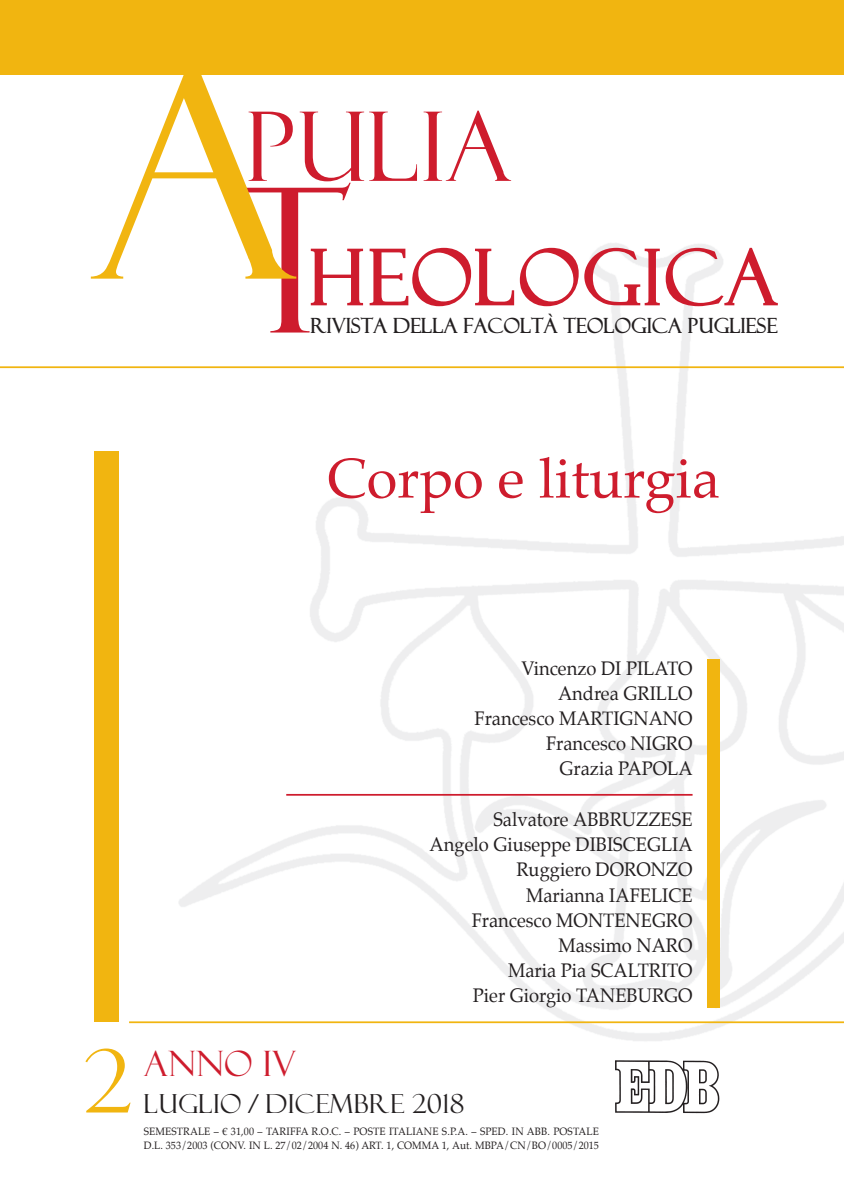
<style>
.page{position:relative;width:844px;height:1191px;background:#fff}
.page>*{position:absolute;margin:0;border:0;box-sizing:border-box;transform-origin:0 0}
.t1{font:302.75px "Felix Titling";color:#f1b510}
.t2{font:96.25px "Felix Titling";color:#ce1c2d}
.t3{font:87.5px "Felix Titling";color:#f1b510}
.t4{font:700 78.75px "Felix Titling";letter-spacing:.005em;color:#ce1c2d}
.t5{font:56px "Palatino";color:#ce1c2d}
.t6{font:35px "Felix Titling";color:#ce1c2d}
.t7{font:26.25px "Felix Titling";letter-spacing:.01em;color:#231f20}
.t8{font:700 21px "Felix Titling";letter-spacing:-.01em;color:#231f20}
.t9{font:19.25px/25.2px "Palatino";color:#231f20;text-align:right;scale:.95 1}
.t10{font:10.5px/14px "Palatino";letter-spacing:.01em;color:#231f20;scale:.96 1}
</style>
<div class="page">
<img style="left:171px;top:243px;width:672px;height:798px">
<div style="left:0;top:0;width:843px;height:74px;background:#f1b510"></div>
<div style="left:94px;top:451px;width:25px;height:571px;background:#f1b510"></div>
<hr style="left:0;top:366px;width:843px;height:2px;background:#f1b510">
<hr style="left:129px;top:1021px;width:714px;height:2px;background:#f1b510">
<hr style="left:286px;top:794px;width:406px;height:1px;background:#ce1c2d">
<div style="left:707px;top:659px;width:12px;height:348px;background:#f1b510"></div>
<img style="left:615px;top:1060px;width:105px;height:54px">
<h1 class="t1" style="left:89px;top:-3px;width:262px">A<sub>T</sub></h1>
<h2 class="t2" style="left:245px;top:91px;width:268px">PULIA</h2>
<h3 class="t4" style="left:308px;top:232px;width:472px">HEOLOGICA</h3>
<p class="t8" style="left:310px;top:313px;width:468px">RIVISTA DELLA FACOLTÀ TEOLOGICA PUGLIESE</p>
<h3 class="t5" style="left:327px;top:451px;width:394px">CORPO E LITURGIA</h3>
<p class="t9" style="left:474px;top:657px;width:231px">VINCENZO DI PILATO<br>ANDREA GRILLO<br>FRANCESCO MARTIGNANO<br>FRANCESCO NIGRO<br>GRAZIA PAPOLA</p>
<p class="t9" style="left:429px;top:808px;width:278px">SALVATORE ABBRUZZESE<br>ANGELO GIUSEPPE DIBISCEGLIA<br>RUGGIERO DORONZO<br>MARIANNA IAFELICE<br>FRANCESCO MONTENEGRO<br>MASSIMO NARO<br>MARIA PIA SCALTRITO<br>PIER GIORGIO TANEBURGO</p>
<h3 class="t3" style="left:84px;top:1031px;width:49px">2</h3>
<h3 class="t6" style="left:144px;top:1043px;width:154px">ANNO IV</h3>
<h3 class="t7" style="left:144px;top:1088px;width:322px">LUGLIO / DICEMBRE 2018</h3>
<p class="t10" style="left:144px;top:1125px;width:475px">SEMESTRALE – € 31,00 – TARIFFA R.O.C. – POSTE ITALIANE S.P.A. – SPED. IN ABB. POSTALE<br>D.L. 353/2003 (CONV. IN L. 27/02/2004 N. 46) ART. 1, COMMA 1, AUT. MBPA/CN/BO/0005/2015</p>
</div>
